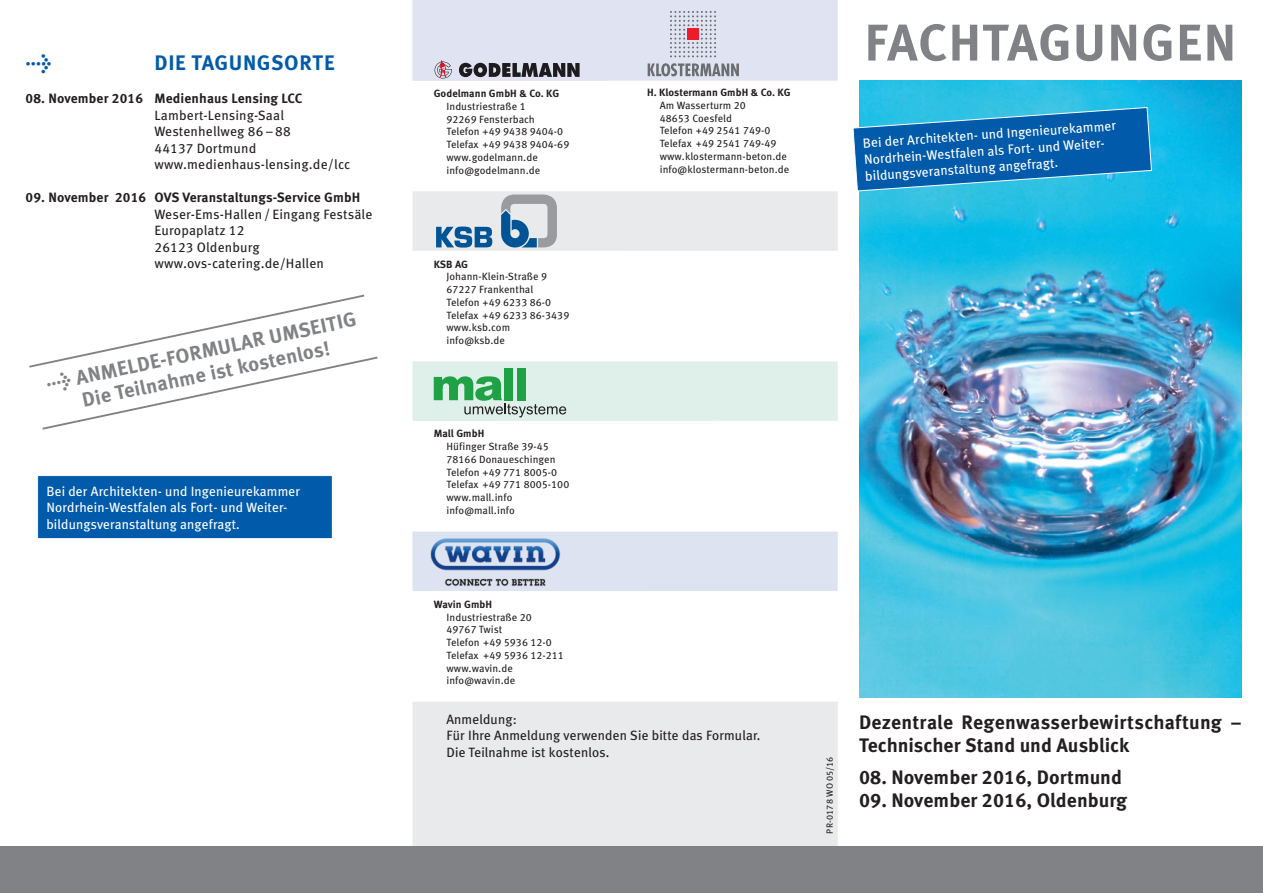
<style>
.page{position:relative;width:1263px;height:893px;background:#fff}
.page>*{position:absolute;margin:0;border:0;box-sizing:border-box;transform-origin:0 0}
.t1{font:700 51.6px "Meta Pro";letter-spacing:.02em;color:#808285}
.t2{font:700 21px "Meta Pro";letter-spacing:.03em;color:#015aaa}
.t3{font:700 21px "Meta Plus";color:#015aaa}
.t4{font:700 20.25px/23.2px "Meta Pro";color:#808285;text-align:center}
.t5{font:700 19.5px/23.2px "Meta Pro";letter-spacing:.005em;color:#231f20}
.t6{font:13.5px/16.5px "Meta Plus";letter-spacing:.01em;color:#fff}
.t7{font:13.5px/16.5px "Meta Pro";letter-spacing:.01em;color:#231f20}
.t8{font:13.5px/16.5px "Meta Plus";letter-spacing:.01em;color:#231f20}
.t9{font:700 13.5px "Meta Pro";letter-spacing:.01em;color:#231f20}
.t10{font:10.5px/12.8px "Meta Pro";letter-spacing:.005em;color:#231f20}
.t11{font:700 10.5px "Meta Pro";letter-spacing:.005em;color:#231f20}
.t12{font:9px "Meta Pro";letter-spacing:.01em;color:#231f20}
.s1{font-family:"Meta Plus"}
</style>
<div class="page">
<div style="left:412px;top:0;width:426px;height:81px;background:#e0e3f1"></div>
<div style="left:412px;top:361px;width:426px;height:60px;background:#dff0eb"></div>
<div style="left:412px;top:531px;width:426px;height:60px;background:#dee3f1"></div>
<div style="left:412px;top:191px;width:426px;height:60px;background:#e9eaeb"></div>
<img style="left:431px;top:538px;width:130px;height:48px">
<div style="left:504px;top:368px;width:9px;height:32px;background:#1fa245"></div>
<div style="left:517px;top:368px;width:9px;height:32px;background:#1fa245"></div>
<svg style="left:434px;top:376px;width:132px;height:41px"></svg>
<svg style="left:501px;top:195px;width:56px;height:52px"></svg>
<svg style="left:436px;top:226px;width:56px;height:22px"></svg>
<svg style="left:434px;top:60px;width:18px;height:19px"></svg>
<svg style="left:459px;top:63px;width:121px;height:14px"></svg>
<img style="left:859px;top:81px;width:383px;height:616px">
<div style="left:412px;top:702px;width:426px;height:150px;background:#e9eaeb"></div>
<div style="left:0;top:846px;width:1263px;height:47px;background:#808285"></div>
<svg style="left:29px;top:294px;width:349px;height:136px"></svg>
<svg style="left:853px;top:107px;width:299px;height:85px;background:#1479bb"></svg>
<div style="left:38px;top:476px;width:294px;height:63px;background:#015aaa"></div>
<div style="left:37px;top:475px;width:296px;height:64px;border:1px solid #fff"></div>
<svg style="left:670px;top:11px;width:46px;height:46px"></svg>
<svg style="left:648px;top:63px;width:91px;height:13px"></svg>
<h2 class="t3" style="left:26px;top:51px;width:28px">&gt;</h2>
<h2 class="t2" style="left:155px;top:49px;width:182px">DIE TAGUNGSORTE</h2>
<p class="t9" style="left:26px;top:90px;width:279px">08. November 2016 Medienhaus Lensing LCC</p>
<p class="t7" style="left:155px;top:107px;width:197px">Lambert-Lensing-Saal<br>Westenhellweg 86–88<br>44137 Dortmund www.medienhaus-lensing.de/lcc</p>
<p class="t9" style="left:26px;top:189px;width:336px">09. November 2016 OVS Veranstaltungs-Service GmbH</p>
<p class="t7" style="left:155px;top:206px;width:219px">Weser-Ems-Hallen / Eingang Festsäle<br>Europaplatz 12<br>26123 Oldenburg www.ovs-catering.de/Hallen</p>
<h3 class="t4" style="left:44px;top:373px;width:318px;rotate:-12deg"><span class="s1">&gt;</span> ANMELDE-FORMULAR UMSEITIG<br>Die Teilnahme ist kostenlos!</h3>
<p class="t6" style="left:46px;top:483px;width:255px">Bei der Architekten- und Ingenieurekammer<br>Nordrhein-Westfalen als Fort- und Weiter&shy;bildungsveranstaltung angefragt.</p>
<p class="t11" style="left:434px;top:87px;width:127px">Godelmann GmbH &amp; Co. KG</p>
<p class="t10" style="left:446px;top:100px;width:124px">Industriestraße 1<br>92269 Fensterbach<br>Telefon +49 9438 9404-0<br>Telefax +49 9438 9404-69 www.godelmann.de info@godelmann.de</p>
<p class="t11" style="left:434px;top:257px;width:36px">KSB AG</p>
<p class="t10" style="left:446px;top:270px;width:124px">Johann-Klein-Straße 9<br>67227 Frankenthal<br>Telefon +49 6233 86-0<br>Telefax +49 6233 86-3439 www.ksb.com info@ksb.de</p>
<p class="t11" style="left:434px;top:427px;width:52px">Mall GmbH</p>
<p class="t10" style="left:446px;top:440px;width:124px">Hüfinger Straße 39-45<br>78166 Donaueschingen<br>Telefon +49 771 8005-0<br>Telefax +49 771 8005-100 www.mall.info info@mall.info</p>
<p class="t11" style="left:434px;top:598px;width:60px">Wavin GmbH</p>
<p class="t10" style="left:446px;top:611px;width:119px">Industriestraße 20<br>49767 Twist<br>Telefon +49 5936 12-0<br>Telefax +49 5936 12-211 www.wavin.de info@wavin.de</p>
<p class="t11" style="left:647px;top:86px;width:145px">H. Klostermann GmbH &amp; Co. KG</p>
<p class="t10" style="left:660px;top:99px;width:131px">Am Wasserturm 20<br>48653 Coesfeld<br>Telefon +49 2541 749-0<br>Telefax +49 2541 749-49 www.klostermann-beton.de info@klostermann-beton.de</p>
<p class="t8" style="left:446px;top:711px;width:315px">Anmeldung:<br>Für Ihre Anmeldung verwenden Sie bitte das Formular.<br>Die Teilnahme ist kostenlos.</p>
<h1 class="t1" style="left:864px;top:10px;width:373px">FACHTAGUNGEN</h1>
<p class="t6" style="left:862px;top:135px;width:255px;rotate:-4deg">Bei der Architekten- und Ingenieurekammer<br>Nordrhein-Westfalen als Fort- und Weiter&shy;bildungsveranstaltung angefragt.</p>
<p class="t12" style="left:824px;top:834px;width:78px;rotate:-90deg">PR-0178 WO 05/16</p>
<h3 class="t5" style="left:859px;top:711px;width:384px">Dezentrale Regenwasserbewirtschaftung –<br>Technischer Stand und Ausblick</h3>
<h3 class="t5" style="left:859px;top:766px;width:265px">08. November 2016, Dortmund</h3>
<h3 class="t5" style="left:859px;top:789px;width:270px">09. November 2016, Oldenburg</h3>
</div>
